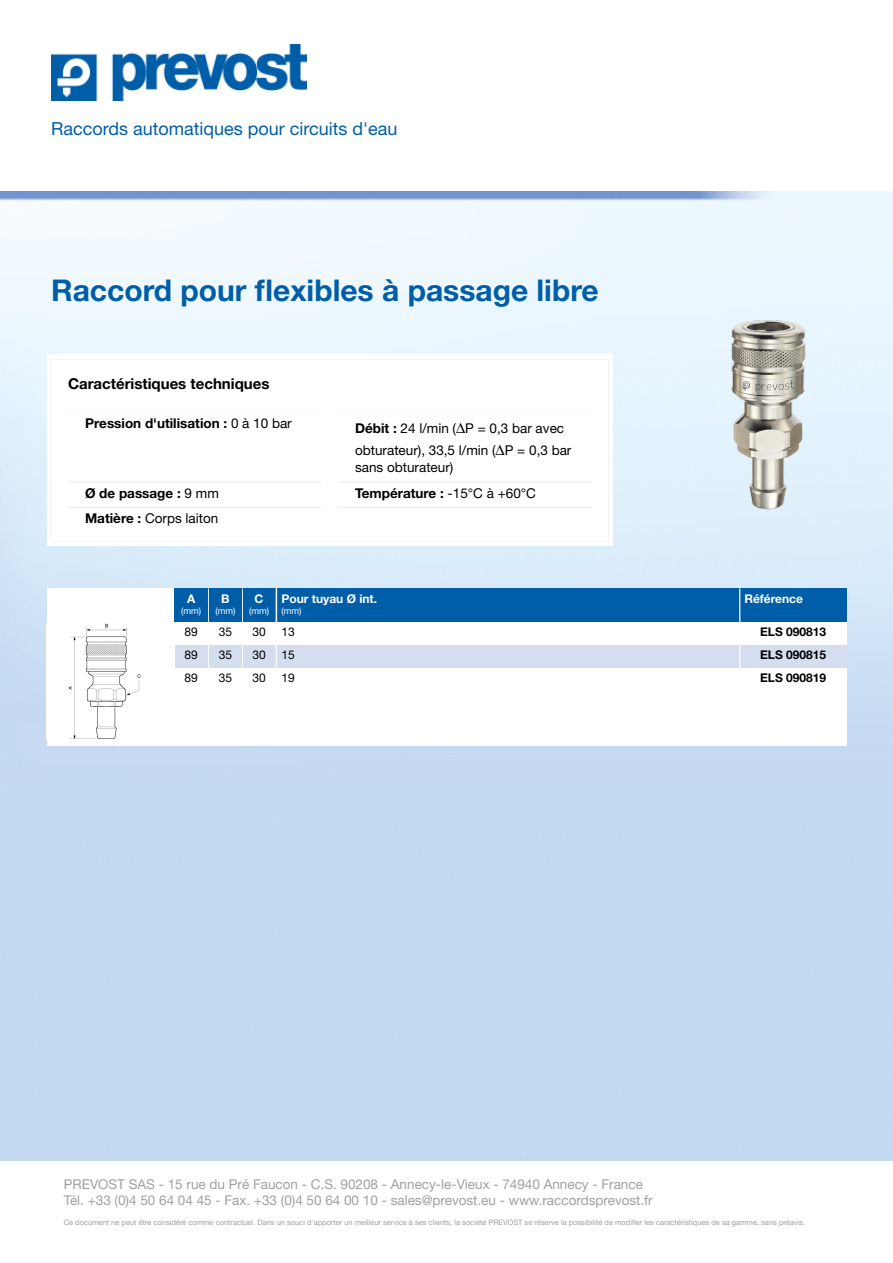
<style>
.page{position:relative;width:893px;height:1263px;background:#fff}
.page>*{position:absolute;margin:0;border:0;box-sizing:border-box;transform-origin:0 0}
.t1{font:700 30px "Helvetica Neue LT Std";color:#005ea8}
.t2{font:18px "Helvetica Neue LT Std";color:#005ea8}
.t3{font:700 15px "Helvetica Neue LT Std";color:#000}
.t4{font:13.5px/16.2px "Helvetica Neue LT Std";color:#a0a0a0}
.t5{font:13.5px/22.2px "Helvetica Neue LT Std";color:#000}
.t6{font:700 13.5px "Helvetica Neue LT Std";color:#000}
.t7{font:700 12px "Helvetica Neue LT Std";color:#000}
.t8{font:700 12px "Helvetica Neue LT Std";color:#fff}
.t9{font:12px "Helvetica Neue LT Std";color:#000}
.t10{font:9px "Helvetica Neue LT Std";color:#fff}
.t11{font:7.5px "Helvetica Neue LT Std";color:#a0a0a0}
.s1{font-weight:400}
.s2{font-weight:700}
</style>
<div class="page">
<img style="left:51px;top:44px;width:255px;height:57px">
<img style="left:0;top:191px;width:892px;height:970px">
<div style="left:47px;top:355px;width:565px;height:191px;background:#fff"></div>
<svg style="left:50px;top:359px;width:559px;height:183px"></svg>
<hr style="left:338px;top:481px;width:253px;height:1px;background:#eceff6">
<hr style="left:68px;top:482px;width:253px;height:1px;background:#eceff6">
<hr style="left:338px;top:482px;width:253px;height:1px;background:#eceff6">
<hr style="left:68px;top:507px;width:253px;height:1px;background:#eceff6">
<hr style="left:338px;top:507px;width:253px;height:1px;background:#eceff6">
<img style="left:698px;top:310px;width:144px;height:213px">
<div style="left:47px;top:588px;width:127px;height:34px;background:#fff"></div>
<div style="left:174px;top:588px;width:34px;height:34px;background:#005ea8"></div>
<div style="left:209px;top:588px;width:33px;height:34px;background:#005ea8"></div>
<hr style="left:208px;top:588px;width:1px;height:34px;background:#fff">
<div style="left:243px;top:588px;width:33px;height:34px;background:#005ea8"></div>
<hr style="left:242px;top:588px;width:1px;height:34px;background:#fff">
<div style="left:277px;top:588px;width:463px;height:34px;background:#005ea8"></div>
<hr style="left:276px;top:588px;width:1px;height:34px;background:#fff">
<div style="left:740px;top:588px;width:106px;height:34px;background:#005ea8"></div>
<hr style="left:740px;top:588px;width:1px;height:34px;background:#fff">
<div style="left:174px;top:622px;width:34px;height:23px;background:#fff"></div>
<div style="left:209px;top:622px;width:33px;height:23px;background:#fff"></div>
<div style="left:243px;top:622px;width:33px;height:23px;background:#fff"></div>
<div style="left:277px;top:622px;width:463px;height:23px;background:#fff"></div>
<div style="left:740px;top:622px;width:106px;height:23px;background:#fff"></div>
<div style="left:174px;top:645px;width:34px;height:23px;background:#d5deef"></div>
<div style="left:209px;top:645px;width:33px;height:23px;background:#d5deef"></div>
<svg style="left:208px;top:622px;width:1px;height:46px"></svg>
<div style="left:243px;top:645px;width:33px;height:23px;background:#d5deef"></div>
<svg style="left:242px;top:622px;width:1px;height:46px"></svg>
<div style="left:277px;top:645px;width:463px;height:23px;background:#d5deef"></div>
<svg style="left:276px;top:622px;width:1px;height:46px"></svg>
<div style="left:740px;top:645px;width:106px;height:23px;background:#d5deef"></div>
<svg style="left:740px;top:645px;width:1px;height:23px"></svg>
<div style="left:47px;top:622px;width:127px;height:124px;background:#fff"></div>
<img style="left:68px;top:624px;width:73px;height:115px">
<div style="left:174px;top:668px;width:34px;height:78px;background:#fff"></div>
<div style="left:209px;top:668px;width:33px;height:78px;background:#fff"></div>
<hr style="left:208px;top:668px;width:1px;height:78px;background:#fff">
<div style="left:243px;top:668px;width:33px;height:78px;background:#fff"></div>
<hr style="left:242px;top:668px;width:1px;height:78px;background:#fff">
<div style="left:277px;top:668px;width:463px;height:78px;background:#fff"></div>
<hr style="left:276px;top:668px;width:1px;height:78px;background:#fff">
<div style="left:740px;top:668px;width:106px;height:78px;background:#fff"></div>
<h2 class="t2" style="left:51px;top:118px;width:348px">Raccords automatiques pour circuits d'eau</h2>
<h1 class="t1" style="left:51px;top:272px;width:549px">Raccord pour flexibles à passage libre</h1>
<h3 class="t3" style="left:68px;top:374px;width:203px">Caractéristiques techniques</h3>
<h3 class="t6" style="left:85px;top:414px;width:208px">Pression d'utilisation : <span class="s1">0 à 10 bar</span></h3>
<h3 class="t5" style="left:355px;top:417px;width:218px"><span class="s2">Débit :</span> 24 l/min (∆P = 0,3 bar avec obturateur), 33,5 l/min (∆P = 0,3 bar</h3>
<h3 class="t5" style="left:355px;top:456px;width:100px">sans obturateur)</h3>
<h3 class="t6" style="left:85px;top:484px;width:135px">Ø de passage : <span class="s1">9 mm</span></h3>
<h3 class="t6" style="left:355px;top:484px;width:182px">Température : <span class="s1">-15°C à +60°C</span></h3>
<h3 class="t5" style="left:85px;top:507px;width:135px"><span class="s2">Matière :</span> Corps laiton</h3>
<h3 class="t8" style="left:187px;top:591px;width:10px">A</h3>
<p class="t10" style="left:181px;top:606px;width:22px">(mm)</p>
<h3 class="t8" style="left:221px;top:591px;width:10px">B</h3>
<p class="t10" style="left:215px;top:606px;width:22px">(mm)</p>
<h3 class="t8" style="left:255px;top:591px;width:10px">C</h3>
<p class="t10" style="left:249px;top:606px;width:22px">(mm)</p>
<h3 class="t8" style="left:281px;top:591px;width:97px">Pour tuyau Ø int.</h3>
<p class="t10" style="left:281px;top:606px;width:22px">(mm)</p>
<h3 class="t8" style="left:744px;top:591px;width:60px">Référence</h3>
<h3 class="t9" style="left:185px;top:625px;width:15px">89</h3>
<h3 class="t9" style="left:219px;top:625px;width:15px">35</h3>
<h3 class="t9" style="left:252px;top:625px;width:15px">30</h3>
<h3 class="t9" style="left:281px;top:625px;width:15px">13</h3>
<h3 class="t7" style="left:760px;top:624px;width:68px">ELS 090813</h3>
<h3 class="t9" style="left:185px;top:648px;width:15px">89</h3>
<h3 class="t9" style="left:219px;top:648px;width:15px">35</h3>
<h3 class="t9" style="left:252px;top:648px;width:15px">30</h3>
<h3 class="t9" style="left:281px;top:648px;width:15px">15</h3>
<h3 class="t7" style="left:760px;top:647px;width:68px">ELS 090815</h3>
<h3 class="t9" style="left:185px;top:671px;width:15px">89</h3>
<h3 class="t9" style="left:219px;top:671px;width:15px">35</h3>
<h3 class="t9" style="left:252px;top:671px;width:15px">30</h3>
<h3 class="t9" style="left:281px;top:671px;width:15px">19</h3>
<h3 class="t7" style="left:760px;top:670px;width:68px">ELS 090819</h3>
<h3 class="t4" style="left:64px;top:1176px;width:590px">PREVOST SAS - 15 rue du Pré Faucon - C.S. 90208 - Annecy-le-Vieux - 74940 Annecy - France<br>Tél. +33 (0)4 50 64 04 45 - Fax. +33 (0)4 50 64 00 10 - sales@prevost.eu - www.raccordsprevost.fr</h3>
<p class="t11" style="left:64px;top:1218px;width:743px">Ce document ne peut être considéré comme contractuel. Dans un souci d'apporter un meilleur service à ses clients, la société PREVOST se réserve la possibilité de modifier les caractéristiques de sa gamme, sans préavis.</p>
</div>
